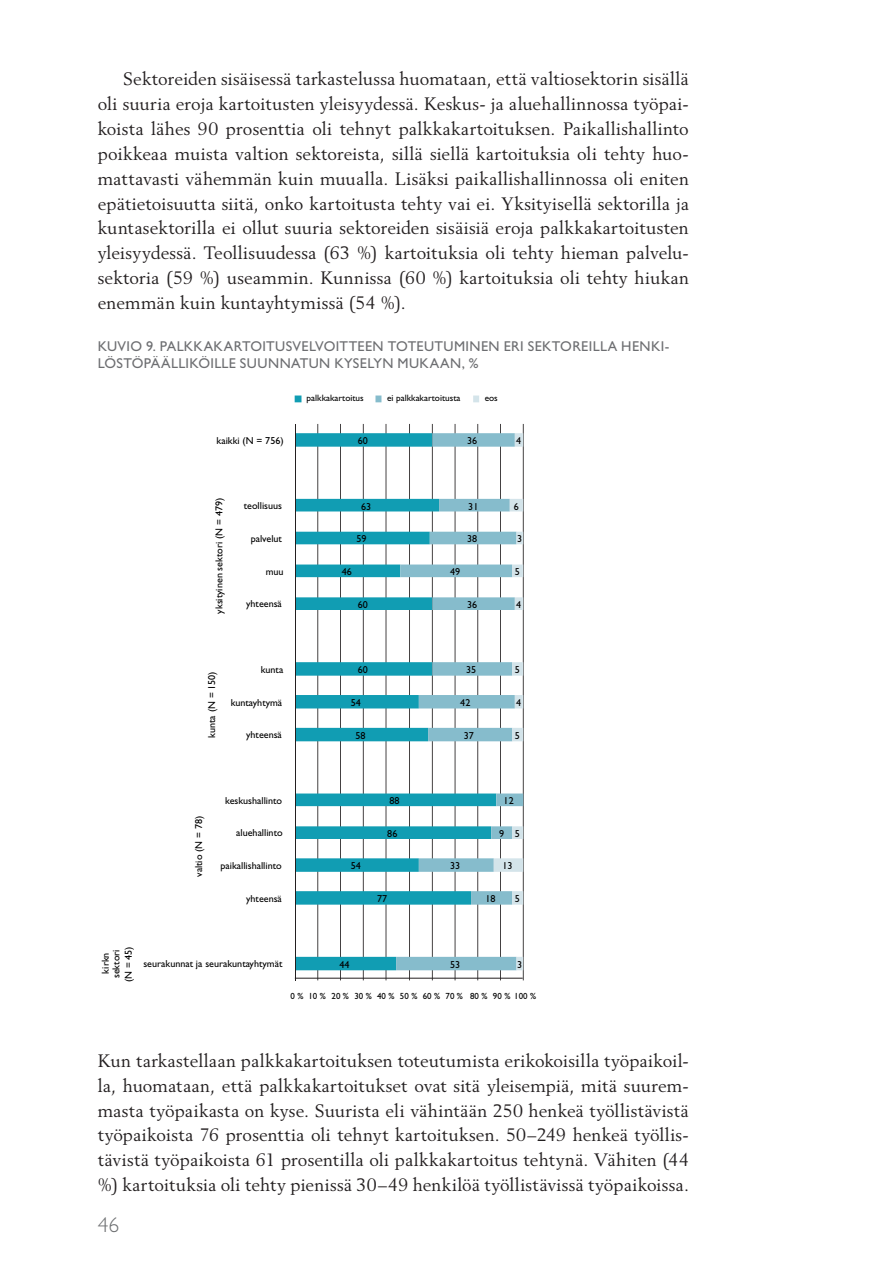
<style>
.page{position:relative;width:893px;height:1263px;background:#fff}
.page>*{position:absolute;margin:0;border:0;box-sizing:border-box;transform-origin:0 0}
.t1{font:300 21.45px "Gill Sans Std";color:#6d6f71}
.t2{font:17.85px/24.9px "Berling LT Std";letter-spacing:.02em;color:#231f20;text-align:justify}
.t3{font:14.25px/17px "Gill Sans Std";letter-spacing:.025em;color:#6d6e71}
.t4{font:10.05px/10.9px "Gill Sans Std";color:#000;text-align:center}
.t5{font:9.3px "Gill Sans Std";color:#000}
.t6{font:8.85px "Gill Sans Std";color:#000}
</style>
<div class="page">
<hr style="left:523px;top:424px;width:1px;height:556px;background:#231f20">
<hr style="left:500px;top:424px;width:1px;height:556px;background:#231f20">
<hr style="left:477px;top:424px;width:1px;height:556px;background:#231f20">
<hr style="left:455px;top:424px;width:1px;height:556px;background:#231f20">
<hr style="left:432px;top:424px;width:1px;height:556px;background:#231f20">
<hr style="left:409px;top:424px;width:1px;height:556px;background:#231f20">
<hr style="left:386px;top:424px;width:1px;height:556px;background:#231f20">
<hr style="left:363px;top:424px;width:1px;height:556px;background:#231f20">
<hr style="left:340px;top:424px;width:1px;height:556px;background:#231f20">
<hr style="left:317px;top:424px;width:1px;height:556px;background:#231f20">
<svg style="left:296px;top:433px;width:100px;height:537px"></svg>
<svg style="left:396px;top:433px;width:98px;height:537px"></svg>
<svg style="left:494px;top:433px;width:29px;height:537px"></svg>
<hr style="left:295px;top:424px;width:1px;height:556px;background:#231f20">
<svg style="left:295px;top:396px;width:6px;height:6px"></svg>
<svg style="left:375px;top:396px;width:6px;height:6px"></svg>
<svg style="left:473px;top:396px;width:6px;height:6px"></svg>
<hr style="left:295px;top:978px;width:228px;height:1px;background:#231f20">
<p class="t2" style="left:98px;top:67px;width:593px;text-indent:25px">Sektoreiden sisäisessä tarkastelussa huomataan, että valtiosektorin sisällä oli suuria eroja kartoitusten yleisyydessä. Keskus- ja aluehallinnossa työpai&shy;koista lähes 90 prosenttia oli tehnyt palkkakartoituksen. Paikallishallinto poikkeaa muista valtion sektoreista, sillä siellä kartoituksia oli tehty huo&shy;mattavasti vähemmän kuin muualla. Lisäksi paikallishallinnossa oli eniten epätietoisuutta siitä, onko kartoitusta tehty vai ei. Yksityisellä sektorilla ja kuntasektorilla ei ollut suuria sektoreiden sisäisiä eroja palkkakartoitusten yleisyydessä. Teollisuudessa (63 %) kartoituksia oli tehty hieman palvelu&shy;sektoria (59 %) useammin. Kunnissa (60 %) kartoituksia oli tehty hiukan enemmän kuin kuntayhtymissä (54 %).</p>
<p class="t3" style="left:98px;top:340px;width:573px">KUVIO 9. PALKKAKARTOITUSVELVOITTEEN TOTEUTUMINEN ERI SEKTOREILLA HENKI-<br>LÖSTÖPÄÄLLIKÖILLE SUUNNATUN KYSELYN MUKAAN, %</p>
<p class="t4" style="left:217px;top:436px;width:69px">kaikki (N = 756)</p>
<p class="t4" style="left:215px;top:614px;width:117px;rotate:-90deg">yksityinen sektori (N = 479)</p>
<p class="t4" style="left:244px;top:501px;width:40px">teollisuus</p>
<p class="t4" style="left:251px;top:534px;width:33px">palvelut</p>
<p class="t4" style="left:266px;top:567px;width:19px">muu</p>
<p class="t4" style="left:246px;top:600px;width:37px">yhteensä</p>
<p class="t4" style="left:208px;top:738px;width:68px;rotate:-90deg">kunta (N = 150)</p>
<p class="t4" style="left:261px;top:665px;width:24px">kunta</p>
<p class="t4" style="left:231px;top:698px;width:53px">kuntayhtymä</p>
<p class="t4" style="left:246px;top:731px;width:37px">yhteensä</p>
<p class="t5" style="left:307px;top:395px;width:59px">palkkakartoitus</p>
<p class="t5" style="left:387px;top:395px;width:75px">ei palkkakartoitusta</p>
<p class="t5" style="left:485px;top:395px;width:15px">eos</p>
<p class="t4" style="left:358px;top:436px;width:12px">60</p>
<p class="t4" style="left:467px;top:436px;width:12px">36</p>
<p class="t4" style="left:516px;top:436px;width:7px">4</p>
<p class="t4" style="left:361px;top:502px;width:12px">63</p>
<p class="t4" style="left:356px;top:535px;width:12px">59</p>
<p class="t4" style="left:342px;top:567px;width:12px">46</p>
<p class="t4" style="left:358px;top:600px;width:12px">60</p>
<p class="t4" style="left:468px;top:502px;width:12px">31</p>
<p class="t4" style="left:467px;top:535px;width:12px">38</p>
<p class="t4" style="left:450px;top:567px;width:12px">49</p>
<p class="t4" style="left:467px;top:600px;width:12px">36</p>
<p class="t4" style="left:514px;top:502px;width:7px">6</p>
<p class="t4" style="left:517px;top:535px;width:7px">3</p>
<p class="t4" style="left:515px;top:567px;width:7px">5</p>
<p class="t4" style="left:516px;top:600px;width:7px">4</p>
<p class="t4" style="left:358px;top:665px;width:12px">60</p>
<p class="t4" style="left:351px;top:698px;width:12px">54</p>
<p class="t4" style="left:355px;top:731px;width:12px">58</p>
<p class="t4" style="left:466px;top:665px;width:12px">35</p>
<p class="t4" style="left:460px;top:698px;width:12px">42</p>
<p class="t4" style="left:464px;top:731px;width:12px">37</p>
<p class="t4" style="left:515px;top:665px;width:7px">5</p>
<p class="t4" style="left:516px;top:698px;width:7px">4</p>
<p class="t4" style="left:515px;top:731px;width:7px">5</p>
<p class="t4" style="left:194px;top:877px;width:62px;rotate:-90deg">valtio (N = 78)</p>
<p class="t4" style="left:225px;top:796px;width:59px">keskushallinto</p>
<p class="t4" style="left:236px;top:829px;width:48px">aluehallinto</p>
<p class="t4" style="left:220px;top:861px;width:63px">paikallishallinto</p>
<p class="t4" style="left:246px;top:894px;width:37px">yhteensä</p>
<p class="t4" style="left:351px;top:862px;width:12px">54</p>
<p class="t4" style="left:390px;top:796px;width:12px">88</p>
<p class="t4" style="left:387px;top:829px;width:12px">86</p>
<p class="t4" style="left:377px;top:894px;width:12px">77</p>
<p class="t4" style="left:450px;top:862px;width:12px">33</p>
<p class="t4" style="left:504px;top:796px;width:12px">12</p>
<p class="t4" style="left:499px;top:829px;width:7px">9</p>
<p class="t4" style="left:515px;top:829px;width:7px">5</p>
<p class="t4" style="left:502px;top:862px;width:12px">13</p>
<p class="t4" style="left:485px;top:894px;width:12px">18</p>
<p class="t4" style="left:515px;top:894px;width:7px">5</p>
<p class="t4" style="left:101px;top:978px;width:30px;rotate:-90deg">kirkn sektori</p>
<p class="t4" style="left:124px;top:982px;width:38px;rotate:-90deg">(N = 45)</p>
<p class="t4" style="left:143px;top:960px;width:140px">seurakunnat ja seurakuntayhtymät</p>
<p class="t4" style="left:517px;top:960px;width:7px">3</p>
<p class="t6" style="left:291px;top:993px;width:247px">0 % 10 % 20 % 30 % 40 % 50 % 60 % 70 % 80 % 90 % 100 %</p>
<p class="t4" style="left:450px;top:960px;width:12px">53</p>
<p class="t4" style="left:339px;top:960px;width:12px">44</p>
<p class="t2" style="left:98px;top:1049px;width:593px">Kun tarkastellaan palkkakartoituksen toteutumista erikokoisilla työpaikoil&shy;la, huomataan, että palkkakartoitukset ovat sitä yleisempiä, mitä suurem&shy;masta työpaikasta on kyse. Suurista eli vähintään 250 henkeä työllistävistä työpaikoista 76 prosenttia oli tehnyt kartoituksen. 50–249 henkeä työllis&shy;tävistä työpaikoista 61 prosentilla oli palkkakartoitus tehtynä. Vähiten (44 %) kartoituksia oli tehty pienissä 30–49 henkilöä työllistävissä työpaikoissa.</p>
<p class="t1" style="left:98px;top:1217px;width:23px">46</p>
</div>
